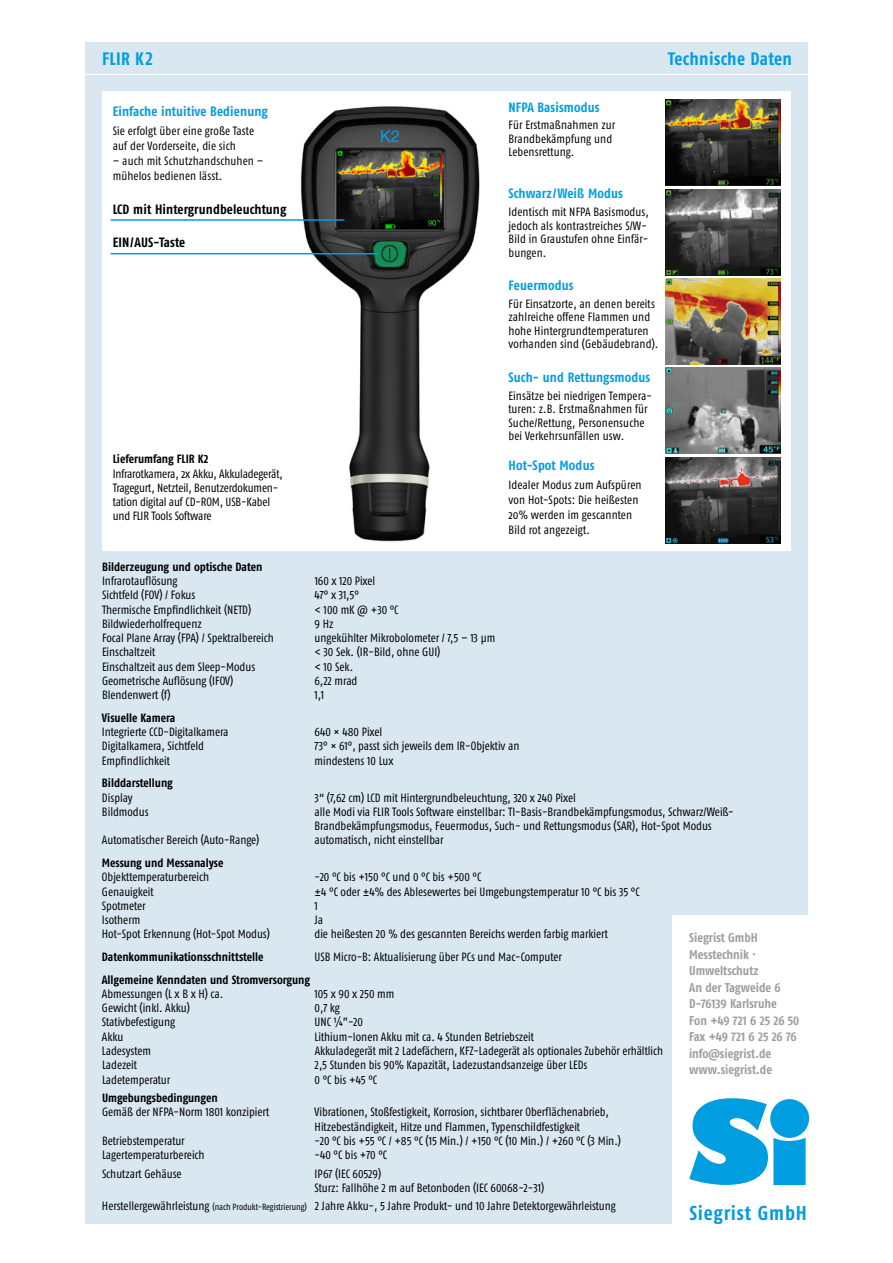
<style>
.page{position:relative;width:893px;height:1263px;background:#fff}
.page>*{position:absolute;margin:0;border:0;box-sizing:border-box;transform-origin:0 0}
.t1{font:700 condensed 20.1px "Fago OT";letter-spacing:.035em;color:#009ee0}
.t2{font:18px "Fago Co Bold Tf";letter-spacing:.015em;color:#009ee0}
.t3{font:700 13.5px "Fago Co";letter-spacing:.01em;color:#009ee0}
.t4{font:700 13.5px "Fago Co";letter-spacing:.005em;color:#000}
.t5{font:12.75px/16.5px "Fago Co Bold Lf";color:#9c9e9f}
.t6{font:12px/14.2px "Fago Co Regular Lf";color:#000}
.t7{font:12px/13.5px "Fago Co";letter-spacing:.005em;color:#000}
.t8{font:12px "Fago Co Bold Lf";color:#000}
.s1{font-size:9px}
</style>
<div class="page">
<div style="left:85px;top:75px;width:723px;height:1149px;background:#d9e7f0"></div>
<div style="left:446px;top:43px;width:362px;height:31px;background:#d9e7f0"></div>
<div style="left:85px;top:43px;width:360px;height:31px;background:#d9e7f0"></div>
<div style="left:672px;top:915px;width:192px;height:328px;background:#fff"></div>
<svg style="left:689px;top:1098px;width:117px;height:87px"></svg>
<div style="left:770px;top:1099px;width:39px;height:39px;background:#009ee0;border-radius:50%"></div>
<div style="left:102px;top:91px;width:689px;height:460px;background:#fff"></div>
<img style="left:269px;top:106px;width:211px;height:436px">
<img style="left:666px;top:100px;width:114px;height:86px">
<img style="left:666px;top:189px;width:114px;height:86px">
<img style="left:666px;top:278px;width:114px;height:86px">
<img style="left:666px;top:368px;width:114px;height:86px">
<img style="left:666px;top:457px;width:114px;height:86px">
<hr style="left:111px;top:253px;width:267px;height:1px;background:#009ee0">
<hr style="left:111px;top:219px;width:233px;height:2px;background:#009ee0">
<h2 class="t2" style="left:102px;top:48px;width:53px">FLIR K2</h2>
<h2 class="t2" style="left:668px;top:48px;width:126px">Technische Daten</h2>
<p class="t3" style="left:113px;top:103px;width:157px">Einfache intuitive Bedienung</p>
<p class="t7" style="left:113px;top:123px;width:143px;line-height:15px">Sie erfolgt über eine große Taste auf der Vorderseite, die sich</p>
<p class="t7" style="left:113px;top:153px;width:152px;line-height:15px">– auch mit Schutzhandschuhen – mühelos bedienen lässt.</p>
<p class="t4" style="left:113px;top:201px;width:175px">LCD mit Hintergrundbeleuchtung</p>
<p class="t4" style="left:113px;top:235px;width:74px">EIN/AUS-Taste</p>
<p class="t8" style="left:113px;top:452px;width:97px">Lieferumfang FLIR K2</p>
<p class="t7" style="left:113px;top:466px;width:172px;line-height:14.2px">Infrarotkamera, 2x Akku, Akkuladegerät, Tragegurt, Netzteil, Benutzerdokumen&shy;tation digital auf CD-ROM, USB-Kabel und FLIR Tools Software</p>
<p class="t3" style="left:508px;top:99px;width:93px">NFPA Basismodus</p>
<p class="t7" style="left:508px;top:118px;width:108px">Für Erstmaßnahmen zur<br>Brandbekämpfung und<br>Lebensrettung.</p>
<p class="t3" style="left:508px;top:186px;width:116px">Schwarz/Weiß Modus</p>
<p class="t7" style="left:508px;top:205px;width:142px">Identisch mit NFPA Basismodus, jedoch als kontrastreiches S/W-<br>Bild in Graustufen ohne Einfär&shy;bungen.</p>
<p class="t3" style="left:508px;top:278px;width:67px">Feuermodus</p>
<p class="t7" style="left:508px;top:297px;width:151px">Für Einsatzorte, an denen bereits zahlreiche offene Flammen und hohe Hintergrundtemperaturen vorhanden sind (Gebäudebrand).</p>
<p class="t3" style="left:508px;top:369px;width:143px">Such- und Rettungsmodus</p>
<p class="t7" style="left:508px;top:389px;width:145px">Einsätze bei niedrigen Tempera&shy;turen: z.B. Erstmaßnahmen für<br>Suche/Rettung, Personensuche bei Verkehrsunfällen usw.</p>
<p class="t3" style="left:508px;top:457px;width:87px">Hot-Spot Modus</p>
<p class="t7" style="left:508px;top:477px;width:135px;line-height:15px">Idealer Modus zum Aufspüren von Hot-Spots: Die heißesten<br>20% werden im gescannten<br>Bild rot angezeigt.</p>
<p class="t8" style="left:102px;top:560px;width:162px">Bilderzeugung und optische Daten</p>
<p class="t6" style="left:102px;top:574px;width:77px">Infrarotauflösung</p>
<p class="t6" style="left:315px;top:574px;width:62px">160 x 120 Pixel</p>
<p class="t6" style="left:102px;top:588px;width:95px">Sichtfeld (FOV) / Fokus</p>
<p class="t6" style="left:315px;top:588px;width:46px">47° x 31,5°</p>
<p class="t6" style="left:102px;top:602px;width:151px">Thermische Empfindlichkeit (NETD)</p>
<p class="t6" style="left:315px;top:602px;width:85px">&lt; 100 mK @ +30 °C</p>
<p class="t6" style="left:102px;top:616px;width:101px">Bildwiederholfrequenz</p>
<p class="t6" style="left:315px;top:616px;width:20px">9 Hz</p>
<p class="t6" style="left:102px;top:631px;width:173px">Focal Plane Array (FPA) / Spektralbereich</p>
<p class="t6" style="left:315px;top:631px;width:182px">ungekühlter Mikrobolometer / 7,5 – 13 μm</p>
<p class="t6" style="left:102px;top:645px;width:55px">Einschaltzeit</p>
<p class="t6" style="left:315px;top:645px;width:127px">&lt; 30 Sek. (IR-Bild, ohne GUI)</p>
<p class="t6" style="left:102px;top:659px;width:155px">Einschaltzeit aus dem Sleep-Modus</p>
<p class="t6" style="left:315px;top:659px;width:40px">&lt; 10 Sek.</p>
<p class="t6" style="left:102px;top:673px;width:133px">Geometrische Auflösung (IFOV)</p>
<p class="t6" style="left:315px;top:673px;width:44px">6,22 mrad</p>
<p class="t6" style="left:102px;top:688px;width:70px">Blendenwert (f)</p>
<p class="t6" style="left:315px;top:688px;width:11px">1,1</p>
<p class="t8" style="left:102px;top:710px;width:75px">Visuelle Kamera</p>
<p class="t6" style="left:102px;top:725px;width:128px">Integrierte CCD-Digitalkamera</p>
<p class="t6" style="left:315px;top:725px;width:69px">640 × 480 Pixel</p>
<p class="t6" style="left:102px;top:739px;width:104px">Digitalkamera, Sichtfeld</p>
<p class="t6" style="left:315px;top:739px;width:206px">73° × 61°, passt sich jeweils dem IR-Objektiv an</p>
<p class="t6" style="left:102px;top:753px;width:70px">Empfindlichkeit</p>
<p class="t6" style="left:315px;top:753px;width:80px">mindestens 10 Lux</p>
<p class="t8" style="left:102px;top:776px;width:72px">Bilddarstellung</p>
<p class="t6" style="left:102px;top:790px;width:32px">Display</p>
<p class="t6" style="left:315px;top:790px;width:263px">3“ (7,62 cm) LCD mit Hintergrundbeleuchtung, 320 x 240 Pixel</p>
<p class="t6" style="left:102px;top:804px;width:48px">Bildmodus</p>
<p class="t6" style="left:315px;top:804px;width:421px">alle Modi via FLIR Tools Software einstellbar: TI-Basis-Brandbekämpfungsmodus, Schwarz/Weiß-<br>Brandbekämpfungsmodus, Feuermodus, Such- und Rettungsmodus (SAR), Hot-Spot Modus</p>
<p class="t6" style="left:102px;top:833px;width:159px">Automatischer Bereich (Auto-Range)</p>
<p class="t6" style="left:315px;top:833px;width:131px">automatisch, nicht einstellbar</p>
<p class="t8" style="left:102px;top:856px;width:123px">Messung und Messanalyse</p>
<p class="t6" style="left:102px;top:870px;width:109px">Objekttemperaturbereich</p>
<p class="t6" style="left:315px;top:870px;width:168px">-20 °C bis +150 °C und 0 °C bis +500 °C</p>
<p class="t6" style="left:102px;top:884px;width:53px">Genauigkeit</p>
<p class="t6" style="left:315px;top:884px;width:327px">±4 °C oder ±4% des Ablesewertes bei Umgebungstemperatur 10 °C bis 35 °C</p>
<p class="t6" style="left:102px;top:898px;width:45px">Spotmeter</p>
<p class="t6" style="left:315px;top:898px;width:5px">1</p>
<p class="t6" style="left:102px;top:912px;width:40px">Isotherm</p>
<p class="t6" style="left:314px;top:912px;width:10px">Ja</p>
<p class="t6" style="left:102px;top:927px;width:170px">Hot-Spot Erkennung (Hot-Spot Modus)</p>
<p class="t6" style="left:314px;top:927px;width:295px">die heißesten 20 % des gescannten Bereichs werden farbig markiert</p>
<p class="t8" style="left:102px;top:950px;width:163px">Datenkommunikationsschnittstelle</p>
<p class="t6" style="left:314px;top:949px;width:249px">USB Micro-B: Aktualisierung über PCs und Mac-Computer</p>
<p class="t8" style="left:102px;top:972px;width:210px">Allgemeine Kenndaten und Stromversorgung</p>
<p class="t6" style="left:102px;top:986px;width:123px">Abmessungen (L x B x H) ca.</p>
<p class="t6" style="left:314px;top:986px;width:81px">105 x 90 x 250 mm</p>
<p class="t6" style="left:102px;top:1001px;width:89px">Gewicht (inkl. Akku)</p>
<p class="t6" style="left:314px;top:1001px;width:27px">0,7 kg</p>
<p class="t6" style="left:102px;top:1015px;width:75px">Stativbefestigung</p>
<p class="t6" style="left:314px;top:1015px;width:50px">UNC ¼”-20</p>
<p class="t6" style="left:102px;top:1029px;width:23px">Akku</p>
<p class="t6" style="left:314px;top:1029px;width:221px">Lithium-Ionen Akku mit ca. 4 Stunden Betriebszeit</p>
<p class="t6" style="left:102px;top:1043px;width:51px">Ladesystem</p>
<p class="t6" style="left:315px;top:1044px;width:350px">Akkuladegerät mit 2 Ladefächern, KFZ-Ladegerät als optionales Zubehör erhältlich</p>
<p class="t6" style="left:102px;top:1058px;width:37px">Ladezeit</p>
<p class="t6" style="left:315px;top:1058px;width:274px">2,5 Stunden bis 90% Kapazität, Ladezustandsanzeige über LEDs</p>
<p class="t6" style="left:102px;top:1072px;width:70px">Ladetemperatur</p>
<p class="t6" style="left:315px;top:1072px;width:64px">0 °C bis +45 °C</p>
<p class="t8" style="left:102px;top:1091px;width:117px">Umgebungsbedingungen</p>
<p class="t6" style="left:102px;top:1105px;width:169px">Gemäß der NFPA-Norm 1801 konzipiert</p>
<p class="t6" style="left:315px;top:1105px;width:296px">Vibrationen, Stoßfestigkeit, Korrosion, sichtbarer Oberflächenabrieb,<br>Hitzebeständigkeit, Hitze und Flammen, Typenschildfestigkeit</p>
<p class="t6" style="left:102px;top:1133px;width:84px">Betriebstemperatur</p>
<p class="t6" style="left:315px;top:1133px;width:308px">-20 °C bis +55 °C / +85 °C (15 Min.) / +150 °C (10 Min.) / +260 °C (3 Min.)</p>
<p class="t6" style="left:102px;top:1148px;width:104px">Lagertemperaturbereich</p>
<p class="t6" style="left:315px;top:1148px;width:74px">-40 °C bis +70 °C</p>
<p class="t6" style="left:102px;top:1166px;width:81px">Schutzart Gehäuse</p>
<p class="t6" style="left:315px;top:1166px;width:231px">IP67 (IEC 60529)<br>Sturz: Fallhöhe 2 m auf Betonboden (IEC 60068-2-31)</p>
<p class="t6" style="left:102px;top:1199px;width:515px">Herstellergewährleistung <span class="s1">(nach Produkt-Registrierung)</span> 2 Jahre Akku-, 5 Jahre Produkt- und 10 Jahre Detektorgewährleistung</p>
<p class="t5" style="left:689px;top:929px;width:112px">Siegrist GmbH<br>Messtechnik ·<br>Umweltschutz<br>An der Tagweide 6<br>D-76139 Karlsruhe<br>Fon +49 721 6 25 26 50<br>Fax +49 721 6 25 26 76 info@siegrist.de www.siegrist.de</p>
<h1 class="t1" style="left:689px;top:1200px;width:119px">Siegrist GmbH</h1>
</div>
